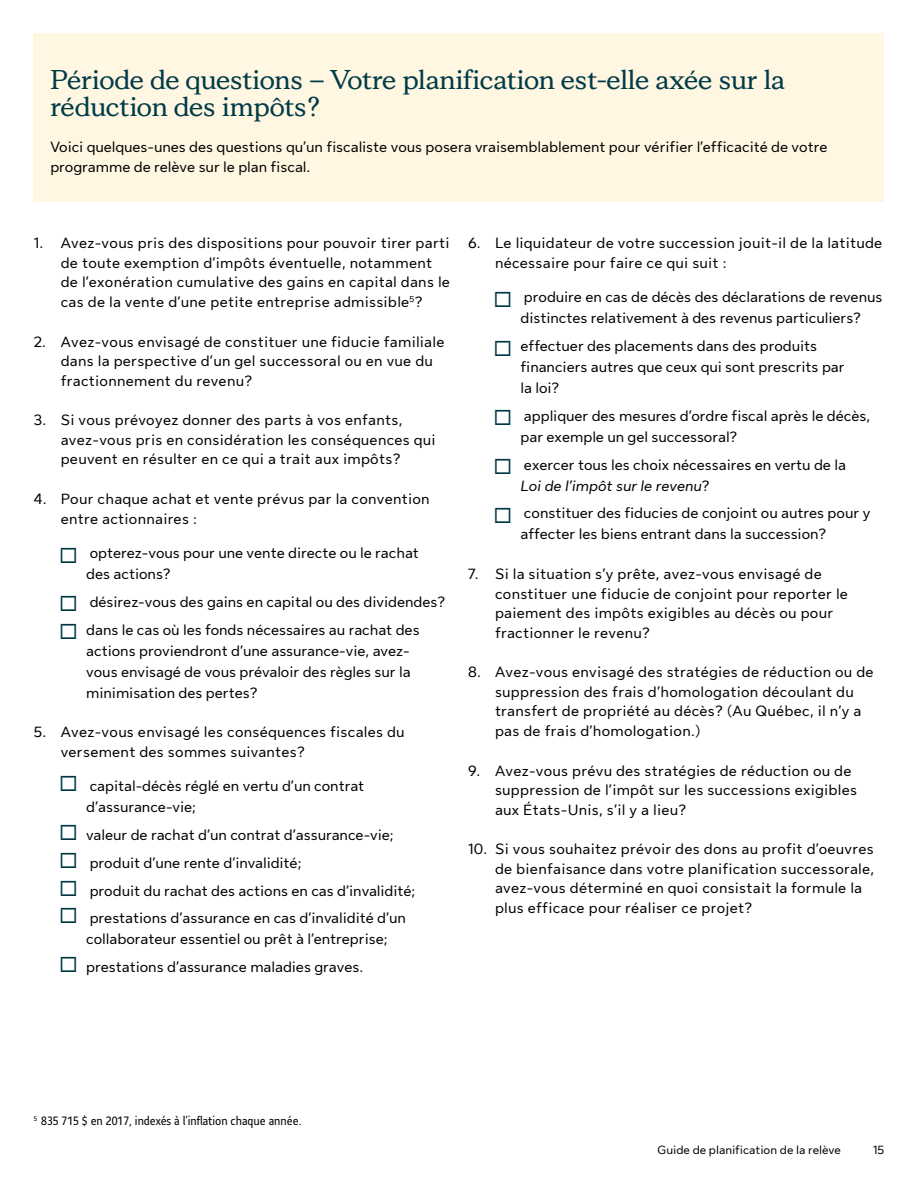
<style>
.page{position:relative;width:918px;height:1188px;background:#fff}
.page>*{position:absolute;margin:0;border:0;box-sizing:border-box;transform-origin:0 0}
.t1{font:700 27px/27px "Sun Life New Display";color:#003b49}
.t2{font:15px/19.5px "Sun Life New Text";letter-spacing:.02em;color:#000}
.t3{font:15px/21px "Sun Life New Text";color:#000}
.t4{font:12px "Sun Life Sans Condensed";color:#000}
.t5{font:12px "Sun Life New Text";color:#000}
.s1{font-style:italic}
</style>
<div class="page">
<div style="left:34px;top:34px;width:850px;height:168px;background:#fff7e1"></div>
<h1 class="t1" style="left:50px;top:64px;width:736px">Période de questions – Votre planification est-elle axée sur la réduction des impôts?</h1>
<p class="t3" style="left:50px;top:136px;width:779px;line-height:19.5px">Voici quelques-unes des questions qu’un fiscaliste vous posera vraisemblablement pour vérifier l’efficacité de votre programme de relève sur le plan fiscal.</p>
<p class="t2" style="left:61px;top:233px;width:391px;text-indent:-27px">1. Avez-vous pris des dispositions pour pouvoir tirer parti de toute exemption d’impôts éventuelle, notamment de l’exonération cumulative des gains en capital dans le cas de la vente d’une petite entreprise admissible<sup>5</sup>?</p>
<p class="t2" style="left:61px;top:331px;width:385px;text-indent:-27px">2. Avez-vous envisagé de constituer une fiducie familiale dans la perspective d’un gel successoral ou en vue du fractionnement du revenu?</p>
<p class="t2" style="left:61px;top:410px;width:376px;text-indent:-27px">3. Si vous prévoyez donner des parts à vos enfants, avez-vous pris en considération les conséquences qui peuvent en résulter en ce qui a trait aux impôts?</p>
<p class="t2" style="left:61px;top:488px;width:370px;text-indent:-27px">4. Pour chaque achat et vente prévus par la convention entre actionnaires :</p>
<p class="t3" style="left:86px;top:542px;width:334px">opterez-vous pour une vente directe ou le rachat des actions?</p>
<p class="t3" style="left:86px;top:587px;width:360px;line-height:27.8px">désirez-vous des gains en capital ou des dividendes? dans le cas où les fonds nécessaires au rachat des</p>
<p class="t2" style="left:86px;top:639px;width:326px;line-height:21px;text-align:justify">actions proviendront d’une assurance-vie, avez&shy;vous envisagé de vous prévaloir des règles sur la minimisation des pertes?</p>
<p class="t2" style="left:61px;top:722px;width:345px;text-indent:-27px">5. Avez-vous envisagé les conséquences fiscales du versement des sommes suivantes?</p>
<p class="t3" style="left:86px;top:775px;width:280px">capital-décès réglé en vertu d’un contrat d’assurance-vie;</p>
<p class="t3" style="left:86px;top:820px;width:331px;line-height:27.8px">valeur de rachat d’un contrat d’assurance-vie; produit d’une rente d’invalidité;<br>produit du rachat des actions en cas d’invalidité; prestations d’assurance en cas d’invalidité d’un</p>
<p class="t3" style="left:86px;top:924px;width:303px;line-height:27.8px">collaborateur essentiel ou prêt à l’entreprise; prestations d’assurance maladies graves.</p>
<p class="t2" style="left:495px;top:233px;width:389px;text-indent:-27px">6. Le liquidateur de votre succession jouit-il de la latitude nécessaire pour faire ce qui suit :</p>
<p class="t3" style="left:520px;top:286px;width:363px">produire en cas de décès des déclarations de revenus distinctes relativement à des revenus particuliers?</p>
<p class="t3" style="left:520px;top:335px;width:326px">effectuer des placements dans des produits financiers autres que ceux qui sont prescrits par la loi?</p>
<p class="t3" style="left:520px;top:404px;width:351px">appliquer des mesures d’ordre fiscal après le décès, par exemple un gel successoral?</p>
<p class="t3" style="left:520px;top:453px;width:327px">exercer tous les choix nécessaires en vertu de la<br><span class="s1">Loi de l’impôt sur le revenu</span>?</p>
<p class="t3" style="left:520px;top:502px;width:351px">constituer des fiducies de conjoint ou autres pour y affecter les biens entrant dans la succession?</p>
<p class="t2" style="left:495px;top:563px;width:354px;text-indent:-27px">7. Si la situation s’y prête, avez-vous envisagé de constituer une fiducie de conjoint pour reporter le paiement des impôts exigibles au décès ou pour fractionner le revenu?</p>
<p class="t2" style="left:495px;top:662px;width:380px;text-indent:-27px">8. Avez-vous envisagé des stratégies de réduction ou de suppression des frais d’homologation découlant du transfert de propriété au décès? (Au Québec, il n’y a pas de frais d’homologation.)</p>
<p class="t2" style="left:495px;top:760px;width:364px;text-indent:-27px">9. Avez-vous prévu des stratégies de réduction ou de suppression de l’impôt sur les successions exigibles aux États-Unis, s’il y a lieu?</p>
<p class="t2" style="left:495px;top:839px;width:381px;text-indent:-27px">10. Si vous souhaitez prévoir des dons au profit d’oeuvres de bienfaisance dans votre planification successorale, avez-vous déterminé en quoi consistait la formule la plus efficace pour réaliser ce projet?</p>
<p class="t4" style="left:34px;top:1112px;width:269px"><sup>5</sup> 835 715 $ en 2017, indexés à l’inflation chaque année.</p>
<p class="t5" style="left:657px;top:1142px;width:185px">Guide de planification de la relève</p>
<p class="t5" style="left:873px;top:1142px;width:13px">15</p>
</div>
